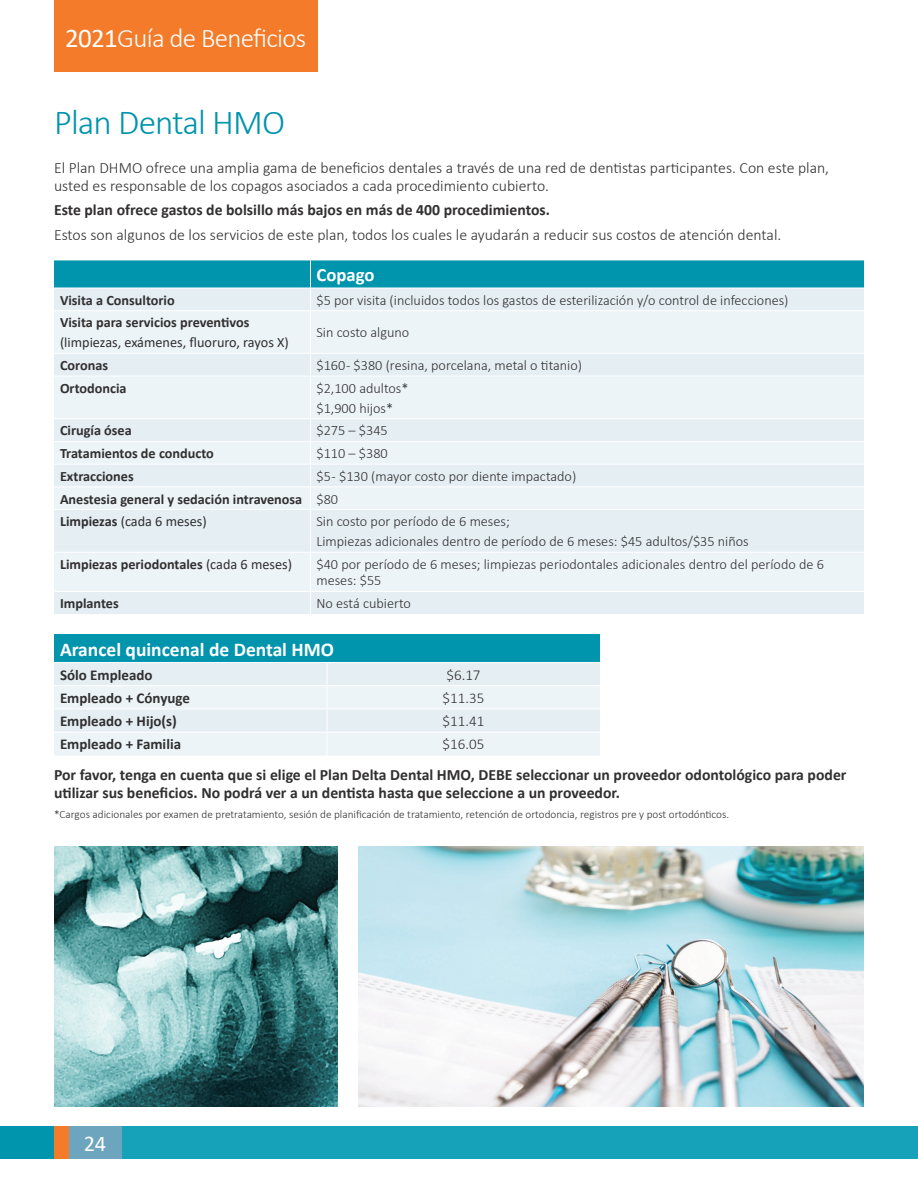
<style>
.page{position:relative;width:918px;height:1188px;background:#fff}
.page>*{position:absolute;margin:0;border:0;box-sizing:border-box;transform-origin:0 0}
.t1{font:300 35.25px "Calibri";letter-spacing:-.025em;color:#0094ad}
.t2{font:300 27px "Calibri";letter-spacing:-.025em;color:#fff}
.t3{font:22.5px "Calibri";color:#fff}
.t4{font:700 19.5px "Calibri";color:#fff}
.t5{font:700 18.75px "Calibri";color:#fff}
.t6{font:300 15.75px/18px "Calibri";color:#312f30}
.t7{font:700 15.75px/18px "Calibri";color:#312f30}
.t8{font:700 15px "Calibri";color:#312f30}
.t9{font:300 15px "Calibri";color:#312f30}
.t10{font:300 14.25px/20px "Calibri";color:#312f30}
.t11{font:700 14.25px/22.6px "Calibri";color:#312f30}
.t12{font:14.25px "Calibri";color:#312f30}
.t13{font:300 11.25px "Calibri";color:#312f30}
.s1{font-weight:400}
.s2{font-weight:300}
</style>
<div class="page">
<div style="left:54px;top:0;width:264px;height:71px;background:#f47b2a"></div>
<div style="left:0;top:1126px;width:918px;height:33px;background:#16a2b9"></div>
<div style="left:68px;top:1126px;width:54px;height:33px;background:#6da4be"></div>
<div style="left:54px;top:1126px;width:14px;height:33px;background:#f47b2a"></div>
<div style="left:0;top:1126px;width:54px;height:33px;background:#0094ad"></div>
<div style="left:54px;top:592px;width:810px;height:22px;background:#e5eef3"></div>
<div style="left:54px;top:311px;width:810px;height:280px;background:#edf4f7"></div>
<svg style="left:54px;top:260px;width:810px;height:50px"></svg>
<hr style="left:310px;top:311px;width:1px;height:42px;background:#fff">
<hr style="left:54px;top:353px;width:256px;height:1px;background:#fff">
<hr style="left:310px;top:353px;width:554px;height:1px;background:#fff">
<svg style="left:310px;top:354px;width:1px;height:22px"></svg>
<hr style="left:54px;top:376px;width:256px;height:1px;background:#fff">
<hr style="left:310px;top:376px;width:554px;height:1px;background:#fff">
<hr style="left:310px;top:376px;width:1px;height:42px;background:#fff">
<hr style="left:54px;top:418px;width:256px;height:1px;background:#fff">
<hr style="left:310px;top:418px;width:554px;height:1px;background:#fff">
<hr style="left:54px;top:441px;width:256px;height:1px;background:#fff">
<hr style="left:310px;top:441px;width:554px;height:1px;background:#fff">
<hr style="left:54px;top:464px;width:256px;height:1px;background:#fff">
<hr style="left:310px;top:464px;width:554px;height:1px;background:#fff">
<hr style="left:54px;top:486px;width:256px;height:1px;background:#fff">
<hr style="left:310px;top:486px;width:554px;height:1px;background:#fff">
<svg style="left:310px;top:419px;width:1px;height:90px"></svg>
<hr style="left:54px;top:509px;width:256px;height:1px;background:#fff">
<hr style="left:310px;top:509px;width:554px;height:1px;background:#fff">
<hr style="left:310px;top:510px;width:1px;height:42px;background:#fff">
<hr style="left:54px;top:552px;width:256px;height:1px;background:#fff">
<hr style="left:310px;top:552px;width:554px;height:1px;background:#fff">
<hr style="left:310px;top:553px;width:1px;height:38px;background:#fff">
<svg style="left:310px;top:592px;width:1px;height:22px"></svg>
<div style="left:54px;top:634px;width:546px;height:28px;background:#0094ad"></div>
<div style="left:54px;top:663px;width:546px;height:92px;background:#edf4f7"></div>
<img style="left:54px;top:847px;width:284px;height:260px">
<img style="left:358px;top:847px;width:506px;height:260px">
<h2 class="t2" style="left:65px;top:21px;width:243px"><span class="s1">2021</span>Guía de Beneficios</h2>
<h1 class="t1" style="left:54px;top:101px;width:233px">Plan Dental HMO</h1>
<p class="t6" style="left:54px;top:158px;width:777px">El Plan DHMO ofrece una amplia gama de beneficios dentales a través de una red de dentistas participantes. Con este plan, usted es responsable de los copagos asociados a cada procedimiento cubierto.</p>
<p class="t7" style="left:54px;top:201px;width:498px">Este plan ofrece gastos de bolsillo más bajos en más de 400 procedimientos.</p>
<p class="t6" style="left:54px;top:226px;width:729px">Estos son algunos de los servicios de este plan, todos los cuales le ayudarán a reducir sus costos de atención dental.</p>
<h3 class="t5" style="left:316px;top:262px;width:60px">Copago</h3>
<p class="t11" style="left:60px;top:288px;width:116px">Visita a Consultorio</p>
<p class="t10" style="left:316px;top:290px;width:474px">$5 por visita (incluidos todos los gastos de esterilización y/o control de infecciones)</p>
<p class="t11" style="left:60px;top:311px;width:191px">Visita para servicios preventivos</p>
<p class="t12" style="left:60px;top:333px;width:230px">(limpiezas, exámenes, fluoruro, rayos X)</p>
<p class="t10" style="left:316px;top:323px;width:94px">Sin costo alguno</p>
<p class="t11" style="left:60px;top:354px;width:50px">Coronas</p>
<p class="t10" style="left:316px;top:355px;width:267px">$160 - $380 (resina, porcelana, metal o titanio)</p>
<p class="t11" style="left:60px;top:377px;width:68px">Ortodoncia</p>
<p class="t10" style="left:316px;top:378px;width:94px">$2,100 adultos* $1,900 hijos*</p>
<p class="t11" style="left:60px;top:419px;width:73px">Cirugía ósea</p>
<p class="t10" style="left:316px;top:421px;width:73px">$275 – $345</p>
<p class="t11" style="left:60px;top:442px;width:155px">Tratamientos de conducto</p>
<p class="t10" style="left:316px;top:443px;width:73px">$110 – $380</p>
<p class="t11" style="left:60px;top:465px;width:75px">Extracciones</p>
<p class="t11" style="left:60px;top:465px;width:518px;text-indent:256px"><span class="s2">$5 - $130 (mayor costo por diente impactado)<br></span>Anestesia general y sedación intravenosa <span class="s2">$80<br></span>Limpiezas <span class="s1">(cada 6 meses)</span></p>
<p class="t10" style="left:316px;top:511px;width:434px">Sin costo por período de 6 meses;<br>Limpiezas adicionales dentro de período de 6 meses: $45 adultos/$35 niños</p>
<p class="t11" style="left:60px;top:553px;width:234px">Limpiezas periodontales <span class="s1">(cada 6 meses)</span></p>
<p class="t10" style="left:316px;top:556px;width:509px;line-height:16.5px">$40 por período de 6 meses; limpiezas periodontales adicionales dentro del período de 6 meses: $55</p>
<p class="t11" style="left:60px;top:592px;width:60px">Implantes</p>
<p class="t10" style="left:316px;top:593px;width:96px">No está cubierto</p>
<h3 class="t4" style="left:60px;top:635px;width:276px">Arancel quincenal de Dental HMO</h3>
<p class="t8" style="left:60px;top:664px;width:94px">Sólo Empleado</p>
<p class="t9" style="left:446px;top:665px;width:36px">$6.17</p>
<p class="t8" style="left:60px;top:687px;width:132px">Empleado + Cónyuge</p>
<p class="t9" style="left:443px;top:689px;width:43px">$11.35</p>
<p class="t8" style="left:60px;top:711px;width:118px">Empleado + Hijo(s)</p>
<p class="t9" style="left:443px;top:712px;width:43px">$11.41</p>
<p class="t8" style="left:60px;top:734px;width:123px">Empleado + Familia</p>
<p class="t9" style="left:443px;top:735px;width:43px">$16.05</p>
<p class="t7" style="left:54px;top:766px;width:794px">Por favor, tenga en cuenta que si elige el Plan Delta Dental HMO, DEBE seleccionar un proveedor odontológico para poder utilizar sus beneficios. No podrá ver a un dentista hasta que seleccione a un proveedor.</p>
<p class="t13" style="left:54px;top:808px;width:677px">*Cargos adicionales por examen de pretratamiento, sesión de planificación de tratamiento, retención de ortodoncia, registros pre y post ortodónticos.</p>
<h3 class="t3" style="left:84px;top:1128px;width:24px">24</h3>
</div>
